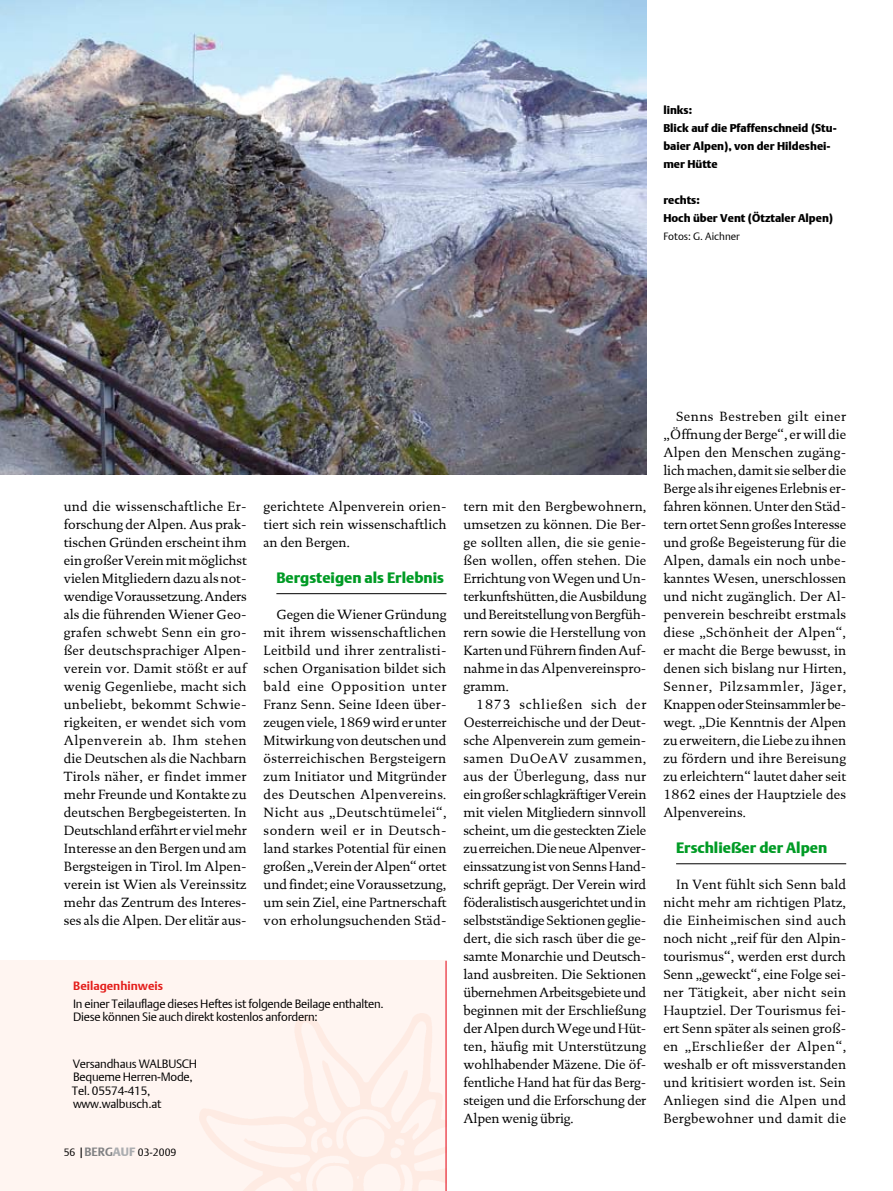
<style>
.page{position:relative;width:893px;height:1191px;background:#fff}
.page>*{position:absolute;margin:0;border:0;box-sizing:border-box;transform-origin:0 0}
.t1{font:900 15px "DTL Argo T";color:#009b25}
.t2{font:13.5px/18px "DTL Documenta T";color:#000;text-align:justify}
.t3{font:300 12px/13.5px "DTL Argo T";letter-spacing:-.02em;color:#000}
.t4{font:700 12px "DTL Argo T";color:#e41d1a}
.t5{font:900 11.25px/18px "DTL Argo T";color:#000}
.t6{font:300 10.5px "DTL Argo T";color:#000}
.s1{font-size:12px}
.s2{font-weight:700;font-size:12px;color:#808183}
.s3{font-weight:900;font-size:12px;color:#abadb0}
</style>
<div class="page">
<hr style="left:276px;top:593px;width:170px;height:1px;background:#000">
<hr style="left:676px;top:863px;width:170px;height:1px;background:#000">
<img style="left:0;top:0;width:646px;height:474px">
<div style="left:0;top:960px;width:446px;height:231px;background:#fff5f1"></div>
<hr style="left:446px;top:960px;width:1px;height:231px;background:#e30010">
<p class="t5" style="left:663px;top:101px;width:175px">links:<br>Blick auf die Pfaffenschneid (Stu&shy;baier Alpen), von der Hildeshei&shy;mer Hütte</p>
<p class="t5" style="left:663px;top:191px;width:171px">rechts:<br>Hoch über Vent (Ötztaler Alpen)</p>
<p class="t6" style="left:663px;top:230px;width:78px">Fotos: G. Aichner</p>
<p class="t2" style="left:64px;top:497px;width:184px;text-align:left">und die wissenschaftliche Er&shy;forschung der Alpen. Aus prak&shy;tischen Gründen erscheint ihm ein großer Verein mit möglichst vielen Mitgliedern dazu als not&shy;wendige Voraussetzung. Anders als die führenden Wiener Geo&shy;grafen schwebt Senn ein gro&shy;ßer deutschsprachiger Alpen&shy;verein vor. Damit stößt er auf wenig Gegenliebe, macht sich unbeliebt, bekommt Schwie&shy;rigkeiten, er wendet sich vom<br>Alpenverein ab. Ihm stehen die Deutschen als die Nachbarn<br>Tirols näher, er findet immer mehr Freunde und Kontakte zu deutschen Bergbegeisterten. In<br>Deutschland erfährt er viel mehr<br>Interesse an den Bergen und am<br>Bergsteigen in Tirol. Im Alpen&shy;verein ist Wien als Vereinssitz mehr das Zentrum des Interes&shy;ses als die Alpen. Der elitär aus-</p>
<p class="t2" style="left:264px;top:497px;width:184px">gerichtete Alpenverein orien&shy;tiert sich rein wissenschaftlich an den Bergen.</p>
<p class="t1" style="left:276px;top:568px;width:169px">Bergsteigen als Erlebnis</p>
<p class="t2" style="left:264px;top:605px;width:184px;text-indent:13px">Gegen die Wiener Gründung mit ihrem wissenschaftlichen Leitbild und ihrer zentralisti&shy;schen Organisation bildet sich bald eine Opposition unter Franz Senn. Seine Ideen über&shy;zeugen viele, 1869 wird er unter Mitwirkung von deutschen und österreichischen Bergsteigern zum Initiator und Mitgründer des Deutschen Alpenvereins.<br>Nicht aus „Deutschtümelei“, sondern weil er in Deutsch&shy;land starkes Potential für einen großen „Verein der Alpen“ ortet und findet; eine Voraussetzung, um sein Ziel, eine Partnerschaft von erholungsuchenden Städ-</p>
<p class="t4" style="left:73px;top:978px;width:91px">Beilagenhinweis</p>
<p class="t3" style="left:73px;top:996px;width:312px">In einer Teilauflage dieses Heftes ist folgende Beilage enthalten.<br>Diese können Sie auch direkt kostenlos anfordern:</p>
<p class="t3" style="left:72px;top:1056px;width:127px">Versandhaus WALBUSCH<br>Bequeme Herren-Mode,<br>Tel. 05574-415, www.walbusch.at</p>
<p class="t6" style="left:64px;top:1146px;width:114px">56 <span class="s1">|</span><span class="s2">BERG</span><span class="s3">AUF</span> 03-2009</p>
<p class="t2" style="left:463px;top:497px;width:184px">tern mit den Bergbewohnern, umsetzen zu können. Die Ber&shy;ge sollten allen, die sie genie&shy;ßen wollen, offen stehen. Die Errichtung von Wegen und Un&shy;terkunftshütten, die Ausbildung und Bereitstellung von Bergfüh&shy;rern sowie die Herstellung von Karten und Führern finden Auf&shy;nahme in das Alpenvereinspro&shy;gramm.</p>
<p class="t2" style="left:463px;top:695px;width:184px;text-indent:13px">1873 schließen sich der Oesterreichische und der Deut&shy;sche Alpenverein zum gemein&shy;samen DuOeAV zusammen, aus der Überlegung, dass nur ein großer schlagkräftiger Verein mit vielen Mitgliedern sinnvoll scheint, um die gesteckten Ziele zu erreichen. Die neue Alpenver&shy;einssatzung ist von Senns Hand&shy;schrift geprägt. Der Verein wird föderalistisch ausgerichtet und in selbstständige Sektionen geglie&shy;dert, die sich rasch über die ge&shy;samte Monarchie und Deutsch&shy;land ausbreiten. Die Sektionen übernehmen Arbeitsgebiete und beginnen mit der Erschließung der Alpen durch Wege und Hüt&shy;ten, häufig mit Unterstützung wohlhabender Mäzene. Die öf&shy;fentliche Hand hat für das Berg&shy;steigen und die Erforschung der Alpen wenig übrig.</p>
<p class="t2" style="left:663px;top:407px;width:184px;text-indent:13px">Senns Bestreben gilt einer „Öffnung der Berge“, er will die Alpen den Menschen zugäng&shy;lich machen, damit sie selber die Berge als ihr eigenes Erlebnis er&shy;fahren können. Unter den Städ&shy;tern ortet Senn großes Interesse und große Begeisterung für die Alpen, damals ein noch unbe&shy;kanntes Wesen, unerschlossen und nicht zugänglich. Der Al&shy;penverein beschreibt erstmals diese „Schönheit der Alpen“, er macht die Berge bewusst, in denen sich bislang nur Hirten, Senner, Pilzsammler, Jäger, Knappen oder Steinsammler be&shy;wegt. „Die Kenntnis der Alpen zu erweitern, die Liebe zu ihnen zu fördern und ihre Bereisung zu erleichtern“ lautet daher seit 1862 eines der Hauptziele des Alpenvereins.</p>
<p class="t1" style="left:676px;top:838px;width:153px">Erschließer der Alpen</p>
<p class="t2" style="left:663px;top:875px;width:184px;text-indent:13px">In Vent fühlt sich Senn bald nicht mehr am richtigen Platz, die Einheimischen sind auch noch nicht „reif für den Alpin&shy;tourismus“, werden erst durch Senn „geweckt“, eine Folge sei&shy;ner Tätigkeit, aber nicht sein Hauptziel. Der Tourismus fei&shy;ert Senn später als seinen groß&shy;en „Erschließer der Alpen“, weshalb er oft missverstanden und kritisiert worden ist. Sein Anliegen sind die Alpen und Bergbewohner und damit die</p>
</div>
